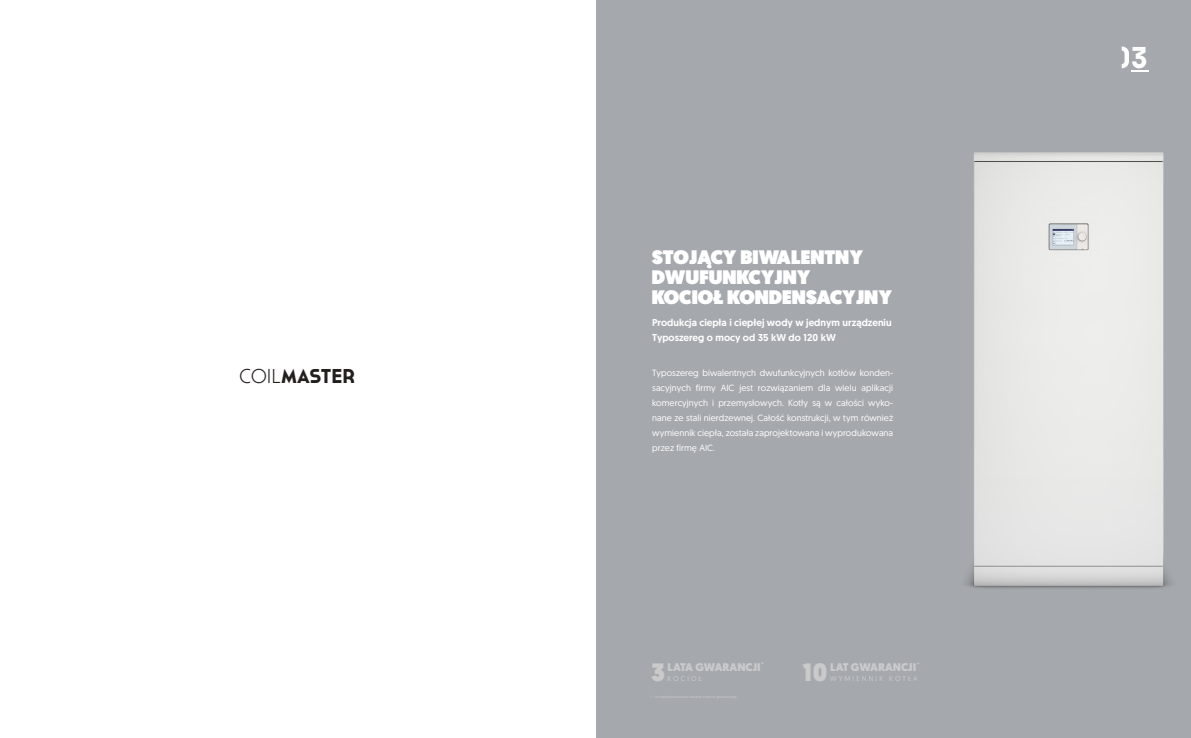
<style>
.page{position:relative;width:1191px;height:738px;background:#fff}
.page>*{position:absolute;margin:0;border:0;box-sizing:border-box;transform-origin:0 0}
.t1{font:700 30px "Archia";color:#fff}
.t2{font:900 25.1px "Geomanist";color:#cbcacb}
.t3{font:700 20px "Cassannet Plus";color:#241f1f}
.t4{font:900 19.5px/20px "Geomanist";color:#fff}
.t5{font:900 11.1px "Geomanist";color:#cbcacb}
.t6{font:500 10px/15px "Geomanist";color:#fff}
.t7{font:9px/15px "Geomanist";letter-spacing:.005em;color:#fff;text-align:justify}
.t8{font:6.9px "Geomanist";letter-spacing:.3em;color:#cbcacb}
.s1{font-weight:300}
</style>
<div class="page">
<div style="left:595px;top:0;width:596px;height:737px;background:#a5a9ae"></div>
<img style="left:966px;top:152px;width:205px;height:437px">
<svg style="left:1121px;top:46px;width:27px;height:26px"></svg>
<h3 class="t3" style="left:239px;top:368px;width:117px"><span class="s1">COIL</span>MASTER</h3>
<h3 class="t4" style="left:651px;top:247px;width:242px">STOJĄCY BIWALENTNY<br>DWUFUNKCYJNY<br>KOCIOŁ KONDENSACYJNY</h3>
<p class="t6" style="left:652px;top:314px;width:241px">Produkcja ciepła i ciepłej wody w jednym urządzeniu<br>Typoszereg o mocy od 35 kW do 120 kW</p>
<p class="t7" style="left:652px;top:364px;width:242px">Typoszereg biwalentnych dwufunkcyjnych kotłów konden&shy;sacyjnych firmy AIC jest rozwiązaniem dla wielu aplikacji komercyjnych i przemysłowych. Kotły są w całości wyko&shy;nane ze stali nierdzewnej. Całość konstrukcji, w tym również wymiennik ciepła, została zaprojektowana i wyprodukowana przez firmę AIC.</p>
<p class="t8" style="left:761px;top:659px;width:4px">*</p>
<p class="t5" style="left:667px;top:659px;width:95px">LATA GWARANCJI</p>
<h2 class="t2" style="left:651px;top:656px;width:16px">3</h2>
<p class="t8" style="left:667px;top:673px;width:36px">KOCIOŁ</p>
<p class="t8" style="left:917px;top:660px;width:4px">*</p>
<p class="t5" style="left:830px;top:659px;width:88px">LAT GWARANCJI</p>
<h2 class="t2" style="left:803px;top:656px;width:26px">10</h2>
<p class="t8" style="left:830px;top:673px;width:89px">WYMIENNIK KOTŁA</p>
<h1 class="t1" style="left:1130px;top:45px;width:19px">3</h1>
</div>
